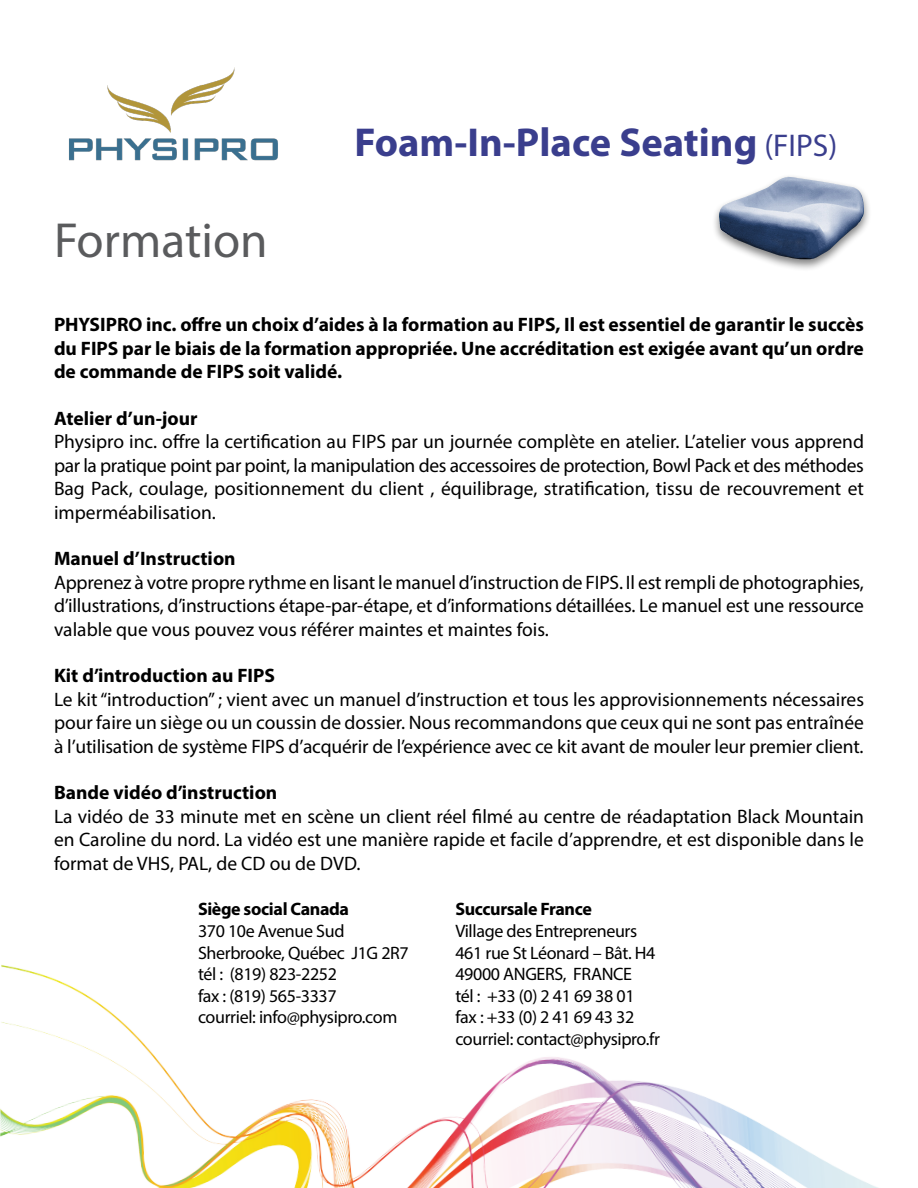
<style>
.page{position:relative;width:918px;height:1188px;background:#fff}
.page>*{position:absolute;margin:0;border:0;box-sizing:border-box;transform-origin:0 0}
.t1{font:49.5px "Myriad Pro";color:#5a5b5d}
.t2{font:700 40.5px "Myriad Pro";color:#3a3e8d}
.t3{font:19.5px/23.4px "Myriad Pro";color:#000;text-align:justify}
.t4{font:700 19.5px/23.4px "Myriad Pro";color:#000;text-align:justify}
.t5{font:18px/21.6px "Myriad Pro";letter-spacing:-.02em;color:#000}
.t6{font:700 18px "Myriad Pro";letter-spacing:-.02em;color:#000}
.s1{font-weight:400;font-size:31.5px}
</style>
<div class="page">
<img style="left:0;top:965px;width:878px;height:223px">
<img style="left:69px;top:67px;width:209px;height:94px">
<div style="left:712px;top:174px;width:160px;height:98px;background:#000;opacity:.5"></div>
<img style="left:719px;top:177px;width:145px;height:82px">
<h1 class="t1" style="left:54px;top:210px;width:215px">Formation</h1>
<h2 class="t2" style="left:355px;top:116px;width:484px">Foam-In-Place Seating <span class="s1">(FIPS)</span></h2>
<p class="t4" style="left:54px;top:313px;width:812px">PHYSIPRO inc. offre un choix d’aides à la formation au FIPS, Il est essentiel de garantir le succès du FIPS par le biais de la formation appropriée. Une accréditation est exigée avant qu’un ordre de commande de FIPS soit validé.</p>
<p class="t4" style="left:54px;top:406px;width:145px">Atelier d’un-jour</p>
<p class="t3" style="left:54px;top:430px;width:812px">Physipro inc. offre la certification au FIPS par un journée complète en atelier. L’atelier vous apprend par la pratique point par point, la manipulation des accessoires de protection, Bowl Pack et des méthodes Bag Pack, coulage, positionnement du client , équilibrage, stratification, tissu de recouvrement et imperméabilisation.</p>
<p class="t4" style="left:54px;top:547px;width:183px">Manuel d’Instruction</p>
<p class="t3" style="left:54px;top:570px;width:812px">Apprenez à votre propre rythme en lisant le manuel d’instruction de FIPS. Il est rempli de photographies, d’illustrations, d’instructions étape-par-étape, et d’informations détaillées. Le manuel est une ressource valable que vous pouvez vous référer maintes et maintes fois.</p>
<p class="t4" style="left:54px;top:664px;width:223px">Kit d’introduction au FIPS</p>
<p class="t3" style="left:54px;top:687px;width:812px">Le kit “introduction” ; vient avec un manuel d’instruction et tous les approvisionnements nécessaires pour faire un siège ou un coussin de dossier. Nous recommandons que ceux qui ne sont pas entraînée à l’utilisation de système FIPS d’acquérir de l’expérience avec ce kit avant de mouler leur premier client.</p>
<p class="t4" style="left:54px;top:781px;width:225px">Bande vidéo d’instruction</p>
<p class="t3" style="left:54px;top:804px;width:812px">La vidéo de 33 minute met en scène un client réel filmé au centre de réadaptation Black Mountain en Caroline du nord. La vidéo est une manière rapide et facile d’apprendre, et est disponible dans le format de VHS, PAL, de CD ou de DVD.</p>
<p class="t6" style="left:198px;top:897px;width:153px">Siège social Canada</p>
<p class="t5" style="left:198px;top:920px;width:212px">370 10e Avenue Sud<br>Sherbrooke, Québec J1G 2R7 tél : (819) 823-2252<br>fax : (819) 565-3337<br>courriel: info@physipro.com</p>
<p class="t6" style="left:455px;top:897px;width:138px">Succursale France</p>
<p class="t5" style="left:455px;top:920px;width:206px">Village des Entrepreneurs<br>461 rue St Léonard – Bât. H4<br>49000 ANGERS, FRANCE<br>tél : +33 (0) 2 41 69 38 01 fax : +33 (0) 2 41 69 43 32 courriel: contact@physipro.fr</p>
</div>
